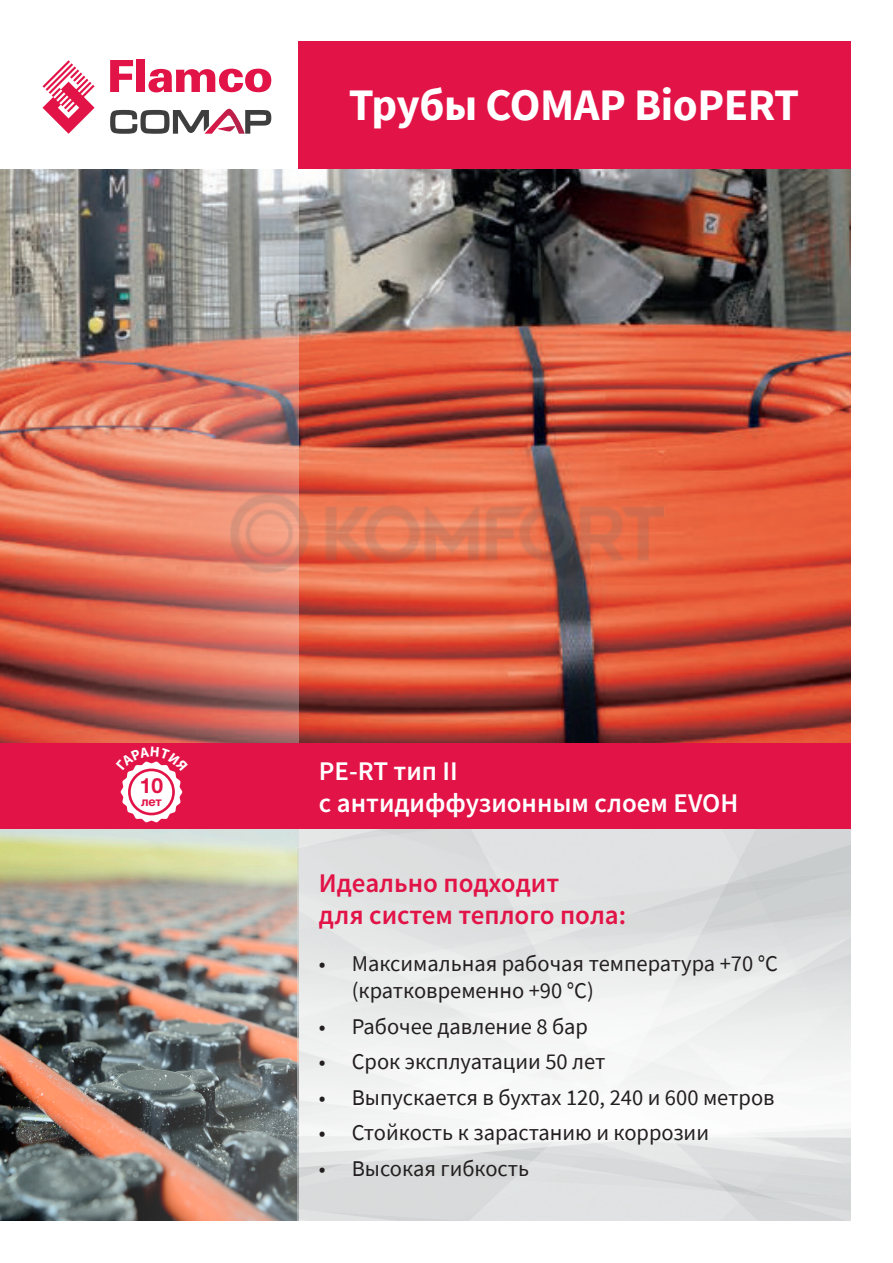
<style>
.page{position:relative;width:893px;height:1263px;background:#fff}
.page>*{position:absolute;margin:0;border:0;box-sizing:border-box;transform-origin:0 0}
.t1{font:700 45px "Source Sans Pro";letter-spacing:-.01em;color:#fff}
.Subheadline_white{font:600 27px "Source Sans Pro";color:#e21347}
.Subheadline_white-2{font:600 27px "Source Sans Pro";color:#fff}
.Subheadline_white-3{font:22.5px/27px "Source Sans Pro";color:#231f20}
.Subheadline_white-4{font:700 21px "Helvetica Neue LTW1 G";color:#e21347}
.Subheadline_white-5{font:700 12.6px "Helvetica Neue LTW1 G";color:#e21347}
</style>
<div class="page">
<img style="left:298px;top:169px;width:552px;height:574px">
<div style="left:298px;top:41px;width:552px;height:128px;background:#e21347"></div>
<svg style="left:43px;top:60px;width:52px;height:74px"></svg>
<svg style="left:110px;top:60px;width:23px;height:32px"></svg>
<div style="left:136px;top:60px;width:9px;height:32px;background:#e21347"></div>
<svg style="left:148px;top:69px;width:123px;height:23px"></svg>
<svg style="left:110px;top:109px;width:161px;height:25px"></svg>
<img style="left:298px;top:828px;width:552px;height:392px">
<img style="left:0;top:169px;width:298px;height:1051px">
<div style="left:0;top:743px;width:850px;height:85px;background:#e21347"></div>
<img style="left:223px;top:485px;width:447px;height:98px">
<svg style="left:120px;top:761px;width:63px;height:61px"></svg>
<p class="t1" style="left:349px;top:75px;width:452px">Трубы COMAP BioPERT</p>
<p class="Subheadline_white-4" style="left:140px;top:772px;width:25px">10</p>
<p class="Subheadline_white-5" style="left:141px;top:794px;width:22px">лет</p>
<p class="Subheadline_white-2" style="left:319px;top:753px;width:140px">PE-RT тип II</p>
<p class="Subheadline_white-2" style="left:319px;top:785px;width:421px">с антидиффузионным слоем EVOH</p>
<p class="Subheadline_white" style="left:319px;top:865px;width:242px">Идеально подходит</p>
<p class="Subheadline_white" style="left:319px;top:897px;width:309px">для систем теплого пола:</p>
<p class="Subheadline_white-3" style="left:352px;top:950px;width:428px;text-indent:-33px">• Максимальная рабочая температура +70 °С (кратковременно +90 °C)</p>
<p class="Subheadline_white-3" style="left:319px;top:1013px;width:271px">• Рабочее давление 8 бар</p>
<p class="Subheadline_white-3" style="left:319px;top:1048px;width:288px">• Срок эксплуатации 50 лет</p>
<p class="Subheadline_white-3" style="left:319px;top:1084px;width:457px">• Выпускается в бухтах 120, 240 и 600 метров</p>
<p class="Subheadline_white-3" style="left:319px;top:1119px;width:392px">• Стойкость к зарастанию и коррозии</p>
<p class="Subheadline_white-3" style="left:319px;top:1155px;width:212px">• Высокая гибкость</p>
</div>
